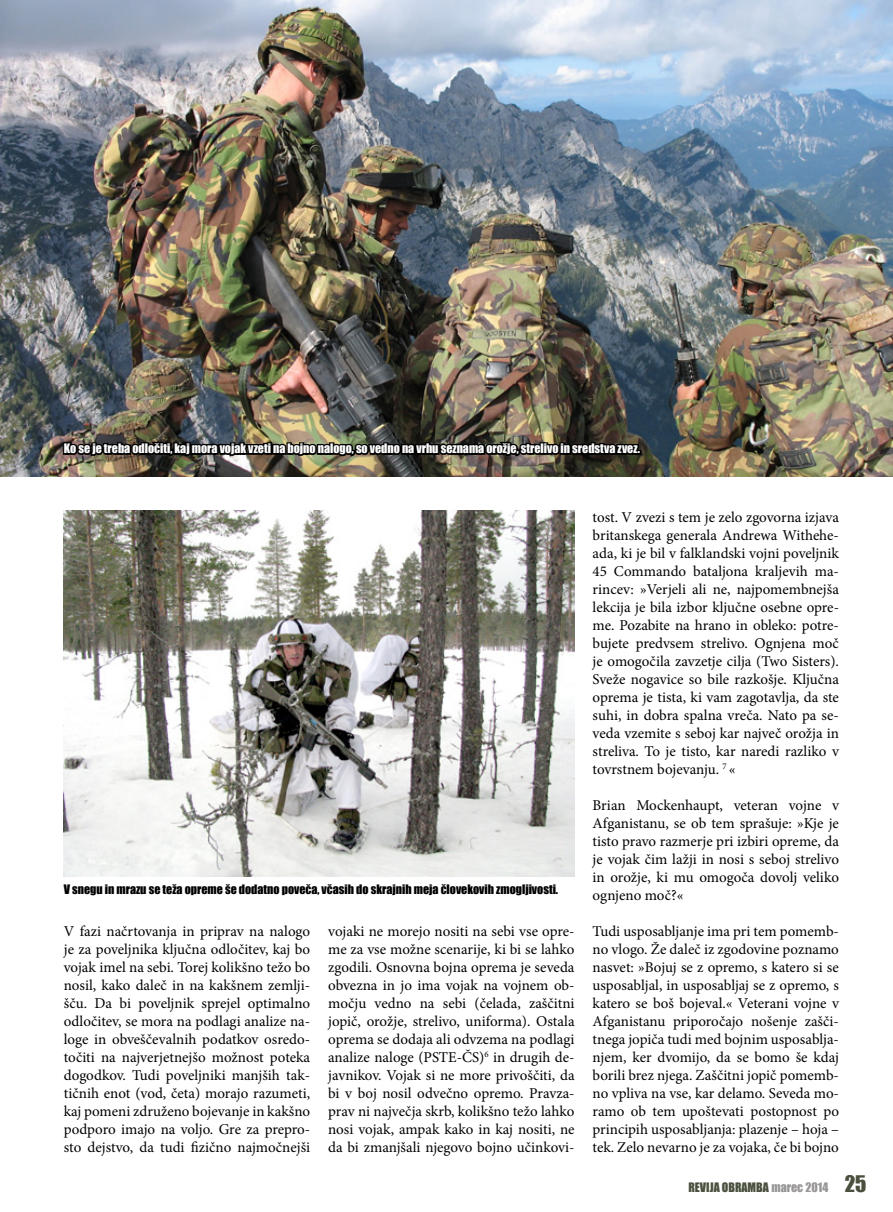
<style>
.page{position:relative;width:893px;height:1212px;background:#fff}
.page>*{position:absolute;margin:0;border:0;box-sizing:border-box;transform-origin:0 0}
.t1{font:15px/18px "Minion Pro";color:#000;text-align:justify}
.t2{font:12px "Impact";color:#fff}
.t3{font:12px "Impact";color:#000}
.t4{font:12px "Impact";color:#49503e}
.s1{color:#979595}
.s2{font-size:21px}
</style>
<div class="page">
<img style="left:64px;top:510px;width:511px;height:366px">
<img style="left:0;top:0;width:893px;height:477px">
<img style="left:61px;top:422px;width:580px;height:55px">
<p class="t2" style="left:64px;top:439px;width:578px">Ko se je treba odločiti, kaj mora vojak vzeti na bojno nalogo, so vedno na vrhu seznama orožje, strelivo in sredstva zvez.</p>
<p class="t3" style="left:64px;top:880px;width:496px">V snegu in mrazu se teža opreme še dodatno poveča, včasih do skrajnih meja človekovih zmogljivosti.</p>
<p class="t1" style="left:64px;top:922px;width:248px">V fazi načrtovanja in priprav na nalogo je za poveljnika ključna odločitev, kaj bo vojak imel na sebi. Torej kolikšno težo bo nosil, kako daleč in na kakšnem zemlji&shy;šču. Da bi poveljnik sprejel optimalno odločitev, se mora na podlagi analize na&shy;loge in obveščevalnih podatkov osredo&shy;točiti na najverjetnejšo možnost poteka dogodkov. Tudi poveljniki manjših tak&shy;tičnih enot (vod, četa) morajo razumeti, kaj pomeni združeno bojevanje in kakšno podporo imajo na voljo. Gre za prepro&shy;sto dejstvo, da tudi fizično najmočnejši</p>
<p class="t1" style="left:328px;top:922px;width:248px">vojaki ne morejo nositi na sebi vse opre&shy;me za vse možne scenarije, ki bi se lahko zgodili. Osnovna bojna oprema je seveda obvezna in jo ima vojak na vojnem ob&shy;močju vedno na sebi (čelada, zaščitni jopič, orožje, strelivo, uniforma). Ostala oprema se dodaja ali odvzema na podlagi analize naloge (PSTE-ČS)<sup>6</sup> in drugih de&shy;javnikov. Vojak si ne more privoščiti, da bi v boj nosil odvečno opremo. Pravza&shy;prav ni največja skrb, kolikšno težo lahko nosi vojak, ampak kako in kaj nositi, ne da bi zmanjšali njegovo bojno učinkovi-</p>
<p class="t1" style="left:593px;top:508px;width:248px">tost. V zvezi s tem je zelo zgovorna izjava britanskega generala Andrewa Withehe&shy;ada, ki je bil v falklandski vojni poveljnik 45 Commando bataljona kraljevih ma&shy;rincev: »Verjeli ali ne, najpomembnejša lekcija je bila izbor ključne osebne opre&shy;me. Pozabite na hrano in obleko: potre&shy;bujete predvsem strelivo. Ognjena moč je omogočila zavzetje cilja (Two Sisters).<br>Sveže nogavice so bile razkošje. Ključna oprema je tista, ki vam zagotavlja, da ste suhi, in dobra spalna vreča. Nato pa se&shy;veda vzemite s seboj kar največ orožja in streliva. To je tisto, kar naredi razliko v tovrstnem bojevanju. <sup>7</sup> «</p>
<p class="t1" style="left:593px;top:796px;width:248px">Brian Mockenhaupt, veteran vojne v Afganistanu, se ob tem sprašuje: »Kje je tisto pravo razmerje pri izbiri opreme, da je vojak čim lažji in nosi s seboj strelivo in orožje, ki mu omogoča dovolj veliko ognjeno moč?«</p>
<p class="t1" style="left:593px;top:922px;width:248px">Tudi usposabljanje ima pri tem pomemb&shy;no vlogo. Že daleč iz zgodovine poznamo nasvet: »Bojuj se z opremo, s katero si se usposabljal, in usposabljaj se z opremo, s katero se boš bojeval.« Veterani vojne v Afganistanu priporočajo nošenje zašči&shy;tnega jopiča tudi med bojnim usposablja&shy;njem, ker dvomijo, da se bomo še kdaj borili brez njega. Zaščitni jopič pomemb&shy;no vpliva na vse, kar delamo. Seveda mo&shy;ramo ob tem upoštevati postopnost po principih usposabljanja: plazenje – hoja – tek. Zelo nevarno je za vojaka, če bi bojno</p>
<p class="t4" style="left:688px;top:1178px;width:180px">revija OBRAMBA <span class="s1">marec 2014</span> <span class="s2">25</span></p>
</div>
